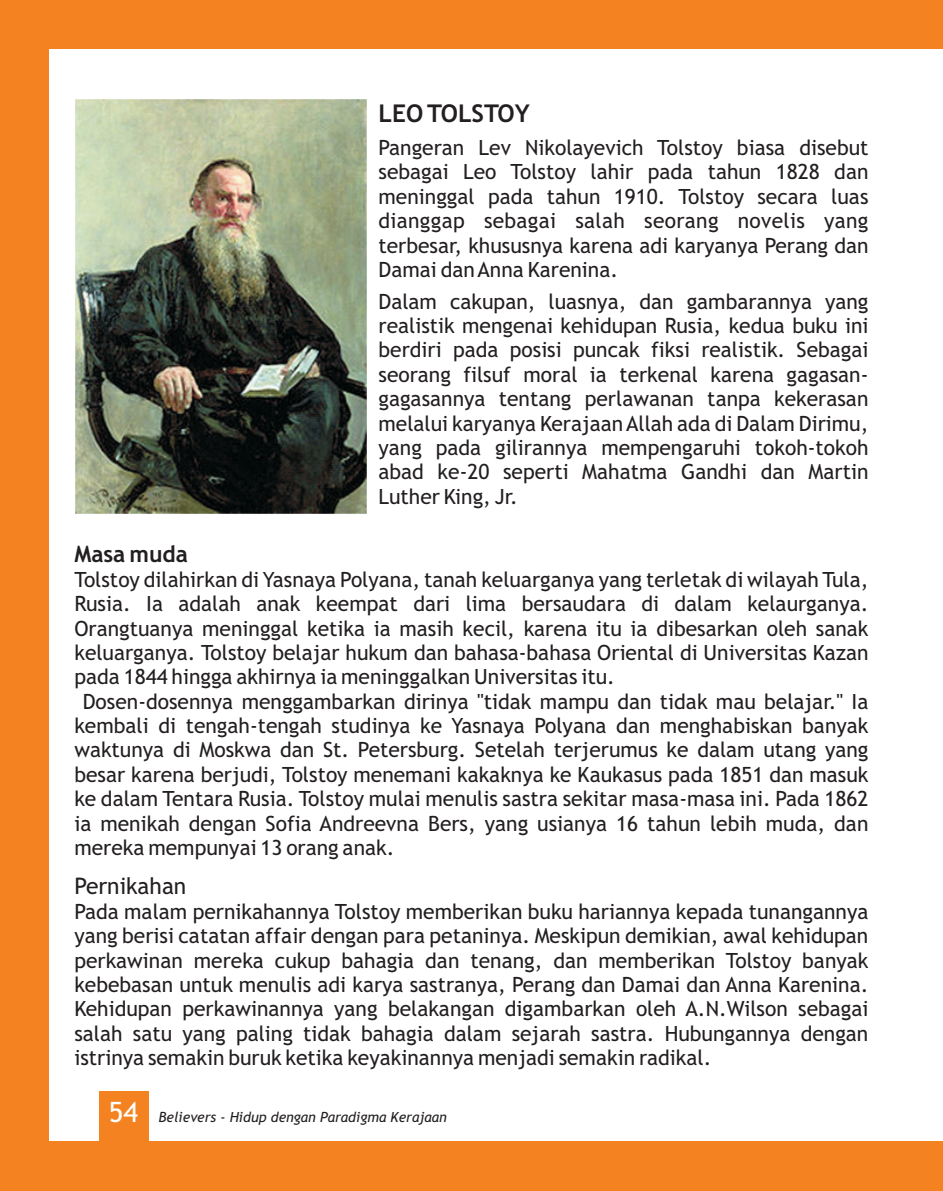
<style>
.page{position:relative;width:943px;height:1191px;background:#f58220}
.page>*{position:absolute;margin:0;border:0;box-sizing:border-box;transform-origin:0 0}
.t1{font:28px "Trebuchet MS";color:#fff}
.t2{font:700 24.5px "Trebuchet MS";color:#231f20}
.t3{font:22.75px "Trebuchet MS";color:#231f20}
.t4{font:700 22.75px "Trebuchet MS";color:#231f20}
.t5{font:21px/24.3px "Trebuchet MS";color:#231f20;text-align:justify}
.t6{font:italic 14px "Trebuchet MS";color:#231f20}
</style>
<div class="page">
<div style="left:50px;top:50px;width:893px;height:1091px;background:#fff"></div>
<div style="left:99px;top:1091px;width:50px;height:100px;background:#f58220"></div>
<img style="left:75px;top:99px;width:292px;height:415px">
<p class="t2" style="left:378px;top:104px;width:153px">LEO TOLSTOY</p>
<p class="t5" style="left:378px;top:137px;width:491px">Pangeran Lev Nikolayevich Tolstoy biasa disebut sebagai Leo Tolstoy lahir pada tahun 1828 dan meninggal pada tahun 1910. Tolstoy secara luas dianggap sebagai salah seorang novelis yang terbesar, khususnya karena adi karyanya Perang dan Damai dan Anna Karenina.</p>
<p class="t5" style="left:378px;top:291px;width:491px">Dalam cakupan, luasnya, dan gambarannya yang realistik mengenai kehidupan Rusia, kedua buku ini berdiri pada posisi puncak fiksi realistik. Sebagai seorang filsuf moral ia terkenal karena gagasan&shy;gagasannya tentang perlawanan tanpa kekerasan melalui karyanya Kerajaan Allah ada di Dalam Dirimu, yang pada gilirannya mempengaruhi tokoh-tokoh abad ke-20 seperti Mahatma Gandhi dan Martin Luther King, Jr.</p>
<p class="t4" style="left:74px;top:545px;width:115px">Masa muda</p>
<p class="t5" style="left:74px;top:569px;width:795px">Tolstoy dilahirkan di Yasnaya Polyana, tanah keluarganya yang terletak di wilayah Tula,</p>
<p class="t5" style="left:74px;top:593px;width:795px">Rusia. Ia adalah anak keempat dari lima bersaudara di dalam kelaurganya.</p>
<p class="t5" style="left:74px;top:618px;width:795px">Orangtuanya meninggal ketika ia masih kecil, karena itu ia dibesarkan oleh sanak</p>
<p class="t5" style="left:74px;top:642px;width:795px">keluarganya. Tolstoy belajar hukum dan bahasa-bahasa Oriental di Universitas Kazan</p>
<p class="t5" style="left:74px;top:666px;width:542px">pada 1844 hingga akhirnya ia meninggalkan Universitas itu.</p>
<p class="t5" style="left:83px;top:691px;width:787px">Dosen-dosennya menggambarkan dirinya "tidak mampu dan tidak mau belajar." Ia</p>
<p class="t5" style="left:74px;top:715px;width:795px">kembali di tengah-tengah studinya ke Yasnaya Polyana dan menghabiskan banyak</p>
<p class="t5" style="left:74px;top:739px;width:795px">waktunya di Moskwa dan St. Petersburg. Setelah terjerumus ke dalam utang yang</p>
<p class="t5" style="left:74px;top:764px;width:795px">besar karena berjudi, Tolstoy menemani kakaknya ke Kaukasus pada 1851 dan masuk</p>
<p class="t5" style="left:74px;top:788px;width:795px">ke dalam Tentara Rusia. Tolstoy mulai menulis sastra sekitar masa-masa ini. Pada 1862</p>
<p class="t5" style="left:74px;top:813px;width:795px">ia menikah dengan Sofia Andreevna Bers, yang usianya 16 tahun lebih muda, dan</p>
<p class="t5" style="left:74px;top:837px;width:321px">mereka mempunyai 13 orang anak.</p>
<p class="t3" style="left:74px;top:877px;width:113px">Pernikahan</p>
<p class="t5" style="left:74px;top:901px;width:795px">Pada malam pernikahannya Tolstoy memberikan buku hariannya kepada tunangannya yang berisi catatan affair dengan para petaninya. Meskipun demikian, awal kehidupan perkawinan mereka cukup bahagia dan tenang, dan memberikan Tolstoy banyak kebebasan untuk menulis adi karya sastranya, Perang dan Damai dan Anna Karenina.<br>Kehidupan perkawinannya yang belakangan digambarkan oleh A.N.Wilson sebagai salah satu yang paling tidak bahagia dalam sejarah sastra. Hubungannya dengan istrinya semakin buruk ketika keyakinannya menjadi semakin radikal.</p>
<h1 class="t1" style="left:109px;top:1101px;width:31px">54</h1>
<p class="t6" style="left:159px;top:1112px;width:290px">Believers - Hidup dengan Paradigma Kerajaan</p>
</div>
